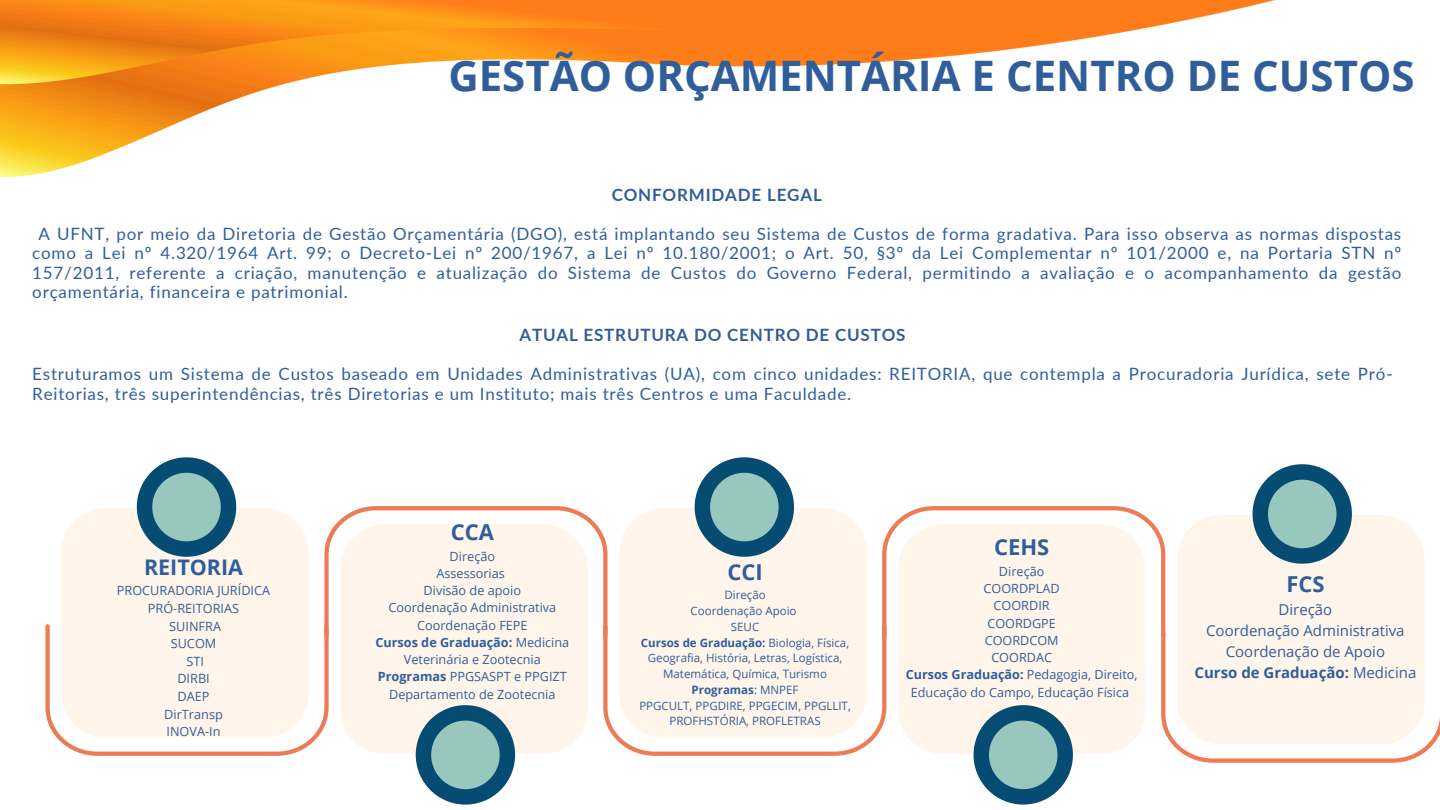
<style>
.page{position:relative;width:1440px;height:810px;background:#fff}
.page>*{position:absolute;margin:0;border:0;box-sizing:border-box;transform-origin:0 0}
.t1{font:700 42px "Open Sans";color:#305e9b}
.t2{font:700 22px "Open Sans";color:#305e9b}
.t3{font:700 21.5px "Open Sans";color:#305e9b}
.t4{font:17px/19.5px "Lato";letter-spacing:.045em;color:#305e9b;text-align:justify}
.t5{font:700 17px "Lato";letter-spacing:.045em;color:#305e9b}
.t6{font:15px/21px "Open Sans";color:#305e9b;text-align:center}
.t7{font:12.7px/17.6px "Open Sans";color:#305e9b;text-align:center}
.t8{font:12.6px/17.2px "Open Sans";color:#305e9b;text-align:center}
.t9{font:11.5px/15.8px "Open Sans";color:#305e9b;text-align:center}
.t10{font:700 11.5px "Open Sans";color:#305e9b}
.s1{font-weight:700}
.s2{font-weight:400}
</style>
<div class="page">
<svg style="left:45px;top:457px;width:1395px;height:348px"></svg>
<img style="left:0;top:0;width:1275px;height:177px">
<p class="t1" style="left:448px;top:46px;width:968px">GESTÃO ORÇAMENTÁRIA E CENTRO DE CUSTOS</p>
<p class="t5" style="left:612px;top:184px;width:212px">CONFORMIDADE LEGAL</p>
<h1 class="t4" style="left:32px;top:224px;width:1371px;text-indent:6px">A UFNT, por meio da Diretoria de Gestão Orçamentária (DGO), está implantando seu Sistema de Custos de forma gradativa. Para isso observa as normas dispostas como a Lei nº 4.320/1964 Art. 99; o Decreto-Lei nº 200/1967, a Lei nº 10.180/2001; o Art. 50, §3º da Lei Complementar nº 101/2000 e, na Portaria STN nº 157/2011, referente a criação, manutenção e atualização do Sistema de Custos do Governo Federal, permitindo a avaliação e o acompanhamento da gestão orçamentária, financeira e patrimonial.</h1>
<h2 class="t5" style="left:519px;top:324px;width:388px">ATUAL ESTRUTURA DO CENTRO DE CUSTOS</h2>
<h3 class="t4" style="left:32px;top:364px;width:1362px">Estruturamos um Sistema de Custos baseado em Unidades Administrativas (UA), com cinco unidades: REITORIA, que contempla a Procuradoria Jurídica, sete Pró-<br>Reitorias, três superintendências, três Diretorias e um Instituto; mais três Centros e uma Faculdade.</h3>
<p class="t3" style="left:144px;top:552px;width:101px">REITORIA</p>
<p class="t7" style="left:117px;top:582px;width:155px">PROCURADORIA JURÍDICA<br>PRÓ-REITORIAS<br>SUINFRA<br>SUCOM<br>STI<br>DIRBI<br>DAEP<br>DirTransp<br>INOVA-In</p>
<h2 class="t2" style="left:451px;top:516px;width:45px">CCA</h2>
<h3 class="t7" style="left:450px;top:547px;width:47px">Direção</h3>
<p class="t7" style="left:436px;top:564px;width:70px">Assessorias</p>
<h5 class="t7" style="left:424px;top:581px;width:99px">Divisão de apoio</h5>
<p class="t7" style="left:388px;top:599px;width:169px">Coordenação Administrativa</p>
<p class="t7" style="left:417px;top:616px;width:112px">Coordenação FEPE</p>
<p class="t7" style="left:375px;top:633px;width:195px;line-height:17.2px"><span class="s1">Cursos de Graduação:</span> Medicina<br>Veterinária e Zootecnia</p>
<p class="t7" style="left:378px;top:668px;width:190px"><span class="s1">Programas</span> PPGSASPT e PPGIZT</p>
<p class="t7" style="left:389px;top:685px;width:168px">Departamento de Zootecnia</p>
<p class="t2" style="left:727px;top:556px;width:37px">CCI</p>
<p class="t9" style="left:724px;top:587px;width:43px">Direção</p>
<p class="t9" style="left:691px;top:603px;width:108px">Coordenação Apoio</p>
<p class="t9" style="left:731px;top:619px;width:30px">SEUC</p>
<p class="t9" style="left:641px;top:634px;width:210px"><span class="s1">Cursos de Graduação:</span> Biologia, Física,<br>Geografia, História, Letras, Logística,<br>Matemática, Química, Turismo</p>
<p class="t10" style="left:692px;top:682px;width:108px">Programas<span class="s2">: MNPEF</span></p>
<p class="t9" style="left:639px;top:697px;width:213px">PPGCULT, PPGDIRE, PPGECIM, PPGLLIT,<br>PROFHSTÓRIA, PROFLETRAS</p>
<p class="t2" style="left:994px;top:531px;width:57px">CEHS</p>
<p class="t8" style="left:999px;top:562px;width:47px">Direção</p>
<p class="t8" style="left:984px;top:580px;width:78px">COORDPLAD</p>
<p class="t8" style="left:994px;top:597px;width:58px">COORDIR</p>
<p class="t8" style="left:987px;top:614px;width:70px">COORDGPE</p>
<p class="t8" style="left:985px;top:631px;width:75px">COORDCOM</p>
<p class="t8" style="left:991px;top:649px;width:62px">COORDAC</p>
<p class="t8" style="left:906px;top:666px;width:233px"><span class="s1">Cursos Graduação:</span> Pedagogia, Direito,<br>Educação do Campo, Educação Física</p>
<p class="t2" style="left:1286px;top:568px;width:40px">FCS</p>
<p class="t6" style="left:1195px;top:599px;width:223px">Direção<br>Coordenação Administrativa<br>Coordenação de Apoio<br><span class="s1">Curso de Graduação:</span> Medicina</p>
</div>
